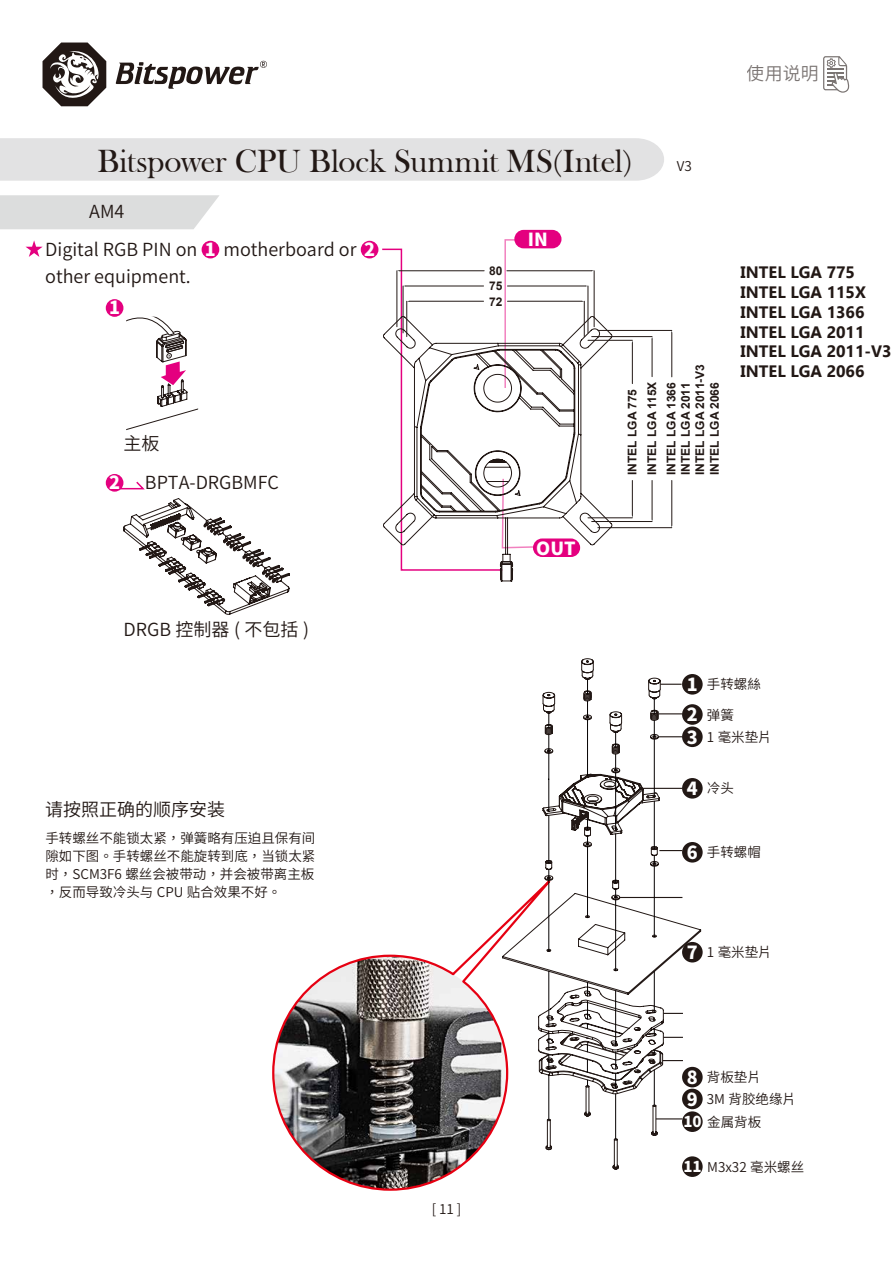
<style>
.page{position:relative;width:893px;height:1263px;background:#fff}
.page>*{position:absolute;margin:0;border:0;box-sizing:border-box;transform-origin:0 0}
.t1{font:33px "Bask Old Face";letter-spacing:-.005em;color:#221815}
.t2{font:600 18px/26.8px "Noto Sans CJ Ktc";color:#221815}
.t3{font:900 18px "Noto Sans CJ Ktc";color:#fff}
.t4{font:700 16.5px/19.8px "Gadugi";color:#221815}
.t5{font:600 13.5px/18px "Noto Sans CJ Ktc";color:#221815}
.t6{font:700 12px/15.5px "Arial";color:#221815}
.s1{font-family:"Adobe Ming Std";font-weight:300}
.s2{font-weight:900;color:#fff}
.s3{font-weight:900;font-size:18px;color:#fff}
.s4{font-weight:900;font-size:15px;color:#fff}
</style>
<div class="page">
<svg style="left:43px;top:43px;width:63px;height:63px"></svg>
<svg style="left:116px;top:61px;width:151px;height:28px"></svg>
<svg style="left:0;top:195px;width:219px;height:34px;background:#dedfdf"></svg>
<div style="left:0;top:138px;width:664px;height:43px;background:#e2e2e3"></div>
<svg style="left:823px;top:56px;width:26px;height:37px"></svg>
<svg style="left:120px;top:480px;width:25px;height:10px"></svg>
<svg style="left:26px;top:240px;width:17px;height:17px"></svg>
<svg style="left:126px;top:317px;width:72px;height:114px"></svg>
<svg style="left:123px;top:498px;width:167px;height:117px"></svg>
<div style="left:106px;top:299px;width:17px;height:18px;background:#e4007f;border-radius:50%"></div>
<div style="left:106px;top:474px;width:17px;height:18px;background:#e4007f;border-radius:50%"></div>
<svg style="left:682px;top:674px;width:21px;height:21px"></svg>
<svg style="left:682px;top:704px;width:21px;height:21px"></svg>
<svg style="left:682px;top:726px;width:21px;height:21px"></svg>
<svg style="left:682px;top:778px;width:21px;height:21px"></svg>
<svg style="left:682px;top:842px;width:21px;height:20px"></svg>
<svg style="left:682px;top:942px;width:21px;height:20px"></svg>
<svg style="left:682px;top:1067px;width:21px;height:20px"></svg>
<svg style="left:682px;top:1089px;width:21px;height:20px"></svg>
<svg style="left:682px;top:1111px;width:21px;height:21px"></svg>
<div style="left:682px;top:1156px;width:21px;height:21px;background:#221815;border-radius:50%"></div>
<svg style="left:272px;top:925px;width:230px;height:266px"></svg>
<svg style="left:502px;top:658px;width:199px;height:511px"></svg>
<hr style="left:549px;top:1075px;width:1px;height:45px;background:#040000">
<hr style="left:549px;top:815px;width:1px;height:48px;background:#040000">
<hr style="left:549px;top:779px;width:1px;height:32px;background:#040000">
<svg style="left:549px;top:735px;width:1px;height:44px"></svg>
<svg style="left:549px;top:713px;width:1px;height:15px"></svg>
<hr style="left:587px;top:720px;width:1px;height:55px;background:#040000">
<svg style="left:587px;top:701px;width:1px;height:17px"></svg>
<svg style="left:587px;top:679px;width:1px;height:15px"></svg>
<hr style="left:654px;top:1070px;width:1px;height:36px;background:#040000">
<hr style="left:654px;top:801px;width:1px;height:48px;background:#040000">
<hr style="left:654px;top:739px;width:1px;height:58px;background:#040000">
<svg style="left:654px;top:720px;width:28px;height:17px"></svg>
<svg style="left:654px;top:699px;width:28px;height:15px"></svg>
<hr style="left:615px;top:1094px;width:1px;height:45px;background:#040000">
<hr style="left:615px;top:773px;width:1px;height:57px;background:#040000">
<svg style="left:615px;top:754px;width:1px;height:17px"></svg>
<svg style="left:615px;top:732px;width:1px;height:15px"></svg>
<svg style="left:538px;top:817px;width:145px;height:277px"></svg>
<div style="left:202px;top:241px;width:17px;height:17px;background:#e4007f;border-radius:50%"></div>
<div style="left:361px;top:241px;width:17px;height:17px;background:#e4007f;border-radius:50%"></div>
<div style="left:514px;top:230px;width:47px;height:18px;background:#e4007f;border-radius:9px"></div>
<hr style="left:588px;top:517px;width:44px;height:1px;background:#221815">
<hr style="left:588px;top:340px;width:44px;height:1px;background:#221815">
<hr style="left:632px;top:480px;width:1px;height:35px;background:#221815">
<hr style="left:632px;top:343px;width:1px;height:41px;background:#221815">
<hr style="left:592px;top:336px;width:60px;height:1px;background:#221815">
<hr style="left:592px;top:521px;width:60px;height:1px;background:#221815">
<hr style="left:652px;top:339px;width:1px;height:38px;background:#221815">
<hr style="left:652px;top:480px;width:1px;height:39px;background:#221815">
<hr style="left:598px;top:527px;width:74px;height:1px;background:#221815">
<hr style="left:598px;top:330px;width:74px;height:1px;background:#221815">
<hr style="left:671px;top:480px;width:1px;height:45px;background:#221815">
<hr style="left:671px;top:333px;width:1px;height:44px;background:#221815">
<svg style="left:382px;top:238px;width:213px;height:78px"></svg>
<svg style="left:383px;top:316px;width:230px;height:266px"></svg>
<h2 class="t2" style="left:747px;top:60px;width:73px">使用说明</h2>
<h1 class="t1" style="left:97px;top:143px;width:536px">Bitspower CPU Block Summit MS<span class="s1">(</span>Intel<span class="s1">)</span></h1>
<h2 class="t2" style="left:89px;top:198px;width:37px">AM4</h2>
<h2 class="t2" style="left:45px;top:237px;width:331px">Digital RGB PIN on <span class="s2">1</span> motherboard or <span class="s2">2 </span>other equipment.</h2>
<h2 class="t3" style="left:109px;top:298px;width:12px">1</h2>
<p class="t6" style="left:489px;top:263px;width:15px;text-align:justify">80<br>75<br>72</p>
<h2 class="t3" style="left:528px;top:229px;width:22px">IN</h2>
<p class="t5" style="left:677px;top:158px;width:16px">V3</p>
<h2 class="t2" style="left:123px;top:430px;width:37px">主板</h2>
<h2 class="t3" style="left:109px;top:472px;width:12px">2</h2>
<h2 class="t2" style="left:145px;top:469px;width:136px">BPTA-DRGBMFC</h2>
<h2 class="t3" style="left:536px;top:538px;width:41px">OUT</h2>
<p class="t6" style="left:679px;top:475px;width:112px;line-height:14.4px;rotate:-90deg">INTEL LGA 2011<br>INTEL LGA 2011-V3<br>INTEL LGA 2066</p>
<p class="t6" style="left:623px;top:475px;width:95px;line-height:19.5px;rotate:-90deg">INTEL LGA 775<br>INTEL LGA 115X<br>INTEL LGA 1366</p>
<p class="t4" style="left:741px;top:262px;width:153px">INTEL LGA 775<br>INTEL LGA 115X<br>INTEL LGA 1366<br>INTEL LGA 2011<br>INTEL LGA 2011-V3<br>INTEL LGA 2066</p>
<h2 class="t2" style="left:123px;top:616px;width:187px">DRGB 控制器 ( 不包括 )</h2>
<h2 class="t2" style="left:45px;top:796px;width:182px">请按照正确的顺序安装</h2>
<p class="t5" style="left:45px;top:829px;width:272px;text-align:justify">手转螺丝不能锁太紧，弹簧略有压迫且保有间隙如下图。手转螺丝不能旋转到底，当锁太紧时，SCM3F6 螺丝会被带动，并会被带离主板，反而导致冷头与 CPU 贴合效果不好。</p>
<p class="t5" style="left:432px;top:1200px;width:31px">[ 11 ]</p>
<p class="t5" style="left:687px;top:676px;width:76px"><span class="s3">1</span> 手转螺絲</p>
<p class="t5" style="left:687px;top:704px;width:86px;line-height:22.4px"><span class="s3">2</span> 弹簧<br><span class="s3">3</span> 1 毫米垫片</p>
<p class="t5" style="left:687px;top:780px;width:49px"><span class="s3">4</span> 冷头</p>
<p class="t5" style="left:687px;top:844px;width:76px"><span class="s3">6</span> 手转螺帽</p>
<p class="t5" style="left:687px;top:944px;width:86px"><span class="s3">7</span> 1 毫米垫片</p>
<p class="t5" style="left:683px;top:1066px;width:114px;line-height:22.2px"><span class="s3">8</span> 背板垫片<br><span class="s3">9</span> 3M 背胶绝缘片<br><span class="s4">10</span> 金属背板</p>
<p class="t5" style="left:683px;top:1158px;width:122px"><span class="s4">11</span> M3x32 毫米螺丝</p>
</div>
